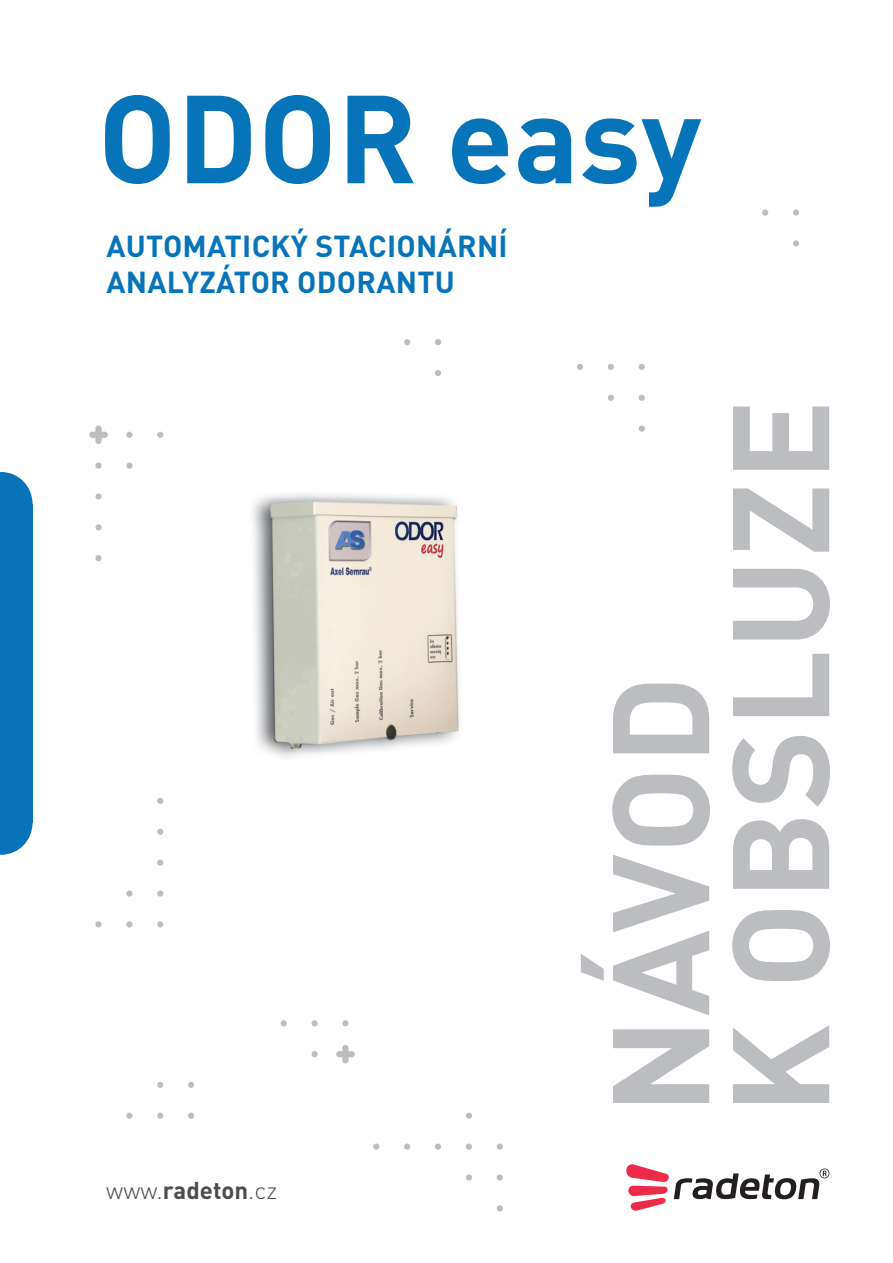
<style>
.page{position:relative;width:893px;height:1263px;background:#fff}
.page>*{position:absolute;margin:0;border:0;box-sizing:border-box;transform-origin:0 0}
.t1{font:700 135px/120px "DIN Pro";letter-spacing:.015em;color:#bcbdc0}
.t2{font:700 123px "DIN Pro";color:#0774b9}
.t3{font:700 30px/36px "DIN Pro";letter-spacing:.01em;color:#0774b9}
.t4{font:300 24px "DIN Pro";color:#4b4c4d}
.s1{font-weight:700}
</style>
<div class="page">
<svg style="left:626px;top:1164px;width:203px;height:47px"></svg>
<div style="left:0;top:504px;width:33px;height:319px;background:#0774b9"></div>
<svg style="left:0;top:472px;width:33px;height:32px"></svg>
<svg style="left:0;top:823px;width:33px;height:32px"></svg>
<div style="left:373px;top:1143px;width:6px;height:7px;background:#bcbdc0;border-radius:50%"></div>
<div style="left:404px;top:1143px;width:6px;height:7px;background:#bcbdc0;border-radius:50%"></div>
<div style="left:435px;top:1143px;width:6px;height:7px;background:#bcbdc0;border-radius:50%"></div>
<div style="left:466px;top:1143px;width:6px;height:7px;background:#bcbdc0;border-radius:50%"></div>
<div style="left:497px;top:1143px;width:6px;height:7px;background:#bcbdc0;border-radius:50%"></div>
<svg style="left:466px;top:1174px;width:6px;height:6px"></svg>
<svg style="left:466px;top:1113px;width:6px;height:6px"></svg>
<svg style="left:497px;top:1174px;width:6px;height:6px"></svg>
<svg style="left:497px;top:1205px;width:6px;height:6px"></svg>
<div style="left:95px;top:555px;width:7px;height:6px;background:#bcbdc0;border-radius:50%"></div>
<div style="left:95px;top:493px;width:7px;height:7px;background:#bcbdc0;border-radius:50%"></div>
<div style="left:95px;top:463px;width:7px;height:6px;background:#bcbdc0;border-radius:50%"></div>
<svg style="left:126px;top:463px;width:6px;height:6px"></svg>
<svg style="left:126px;top:432px;width:6px;height:6px"></svg>
<svg style="left:157px;top:432px;width:6px;height:6px"></svg>
<svg style="left:188px;top:1082px;width:6px;height:6px"></svg>
<svg style="left:188px;top:1113px;width:6px;height:6px"></svg>
<svg style="left:157px;top:1082px;width:6px;height:6px"></svg>
<svg style="left:157px;top:1113px;width:6px;height:6px"></svg>
<svg style="left:126px;top:1113px;width:6px;height:6px"></svg>
<svg style="left:577px;top:364px;width:6px;height:6px"></svg>
<svg style="left:608px;top:364px;width:6px;height:6px"></svg>
<svg style="left:639px;top:364px;width:6px;height:6px"></svg>
<svg style="left:608px;top:395px;width:6px;height:6px"></svg>
<svg style="left:639px;top:395px;width:6px;height:6px"></svg>
<div style="left:639px;top:425px;width:6px;height:7px;background:#bcbdc0;border-radius:50%"></div>
<svg style="left:404px;top:339px;width:6px;height:6px"></svg>
<svg style="left:435px;top:339px;width:6px;height:6px"></svg>
<svg style="left:435px;top:370px;width:6px;height:6px"></svg>
<div style="left:95px;top:524px;width:7px;height:6px;background:#bcbdc0;border-radius:50%"></div>
<svg style="left:157px;top:798px;width:6px;height:6px"></svg>
<div style="left:157px;top:859px;width:6px;height:7px;background:#bcbdc0;border-radius:50%"></div>
<svg style="left:157px;top:890px;width:6px;height:6px"></svg>
<svg style="left:157px;top:921px;width:6px;height:6px"></svg>
<svg style="left:126px;top:890px;width:6px;height:6px"></svg>
<svg style="left:126px;top:921px;width:6px;height:6px"></svg>
<div style="left:95px;top:921px;width:7px;height:6px;background:#bcbdc0;border-radius:50%"></div>
<svg style="left:342px;top:1020px;width:6px;height:6px"></svg>
<div style="left:311px;top:1051px;width:7px;height:6px;background:#bcbdc0;border-radius:50%"></div>
<div style="left:311px;top:1020px;width:7px;height:6px;background:#bcbdc0;border-radius:50%"></div>
<svg style="left:281px;top:1020px;width:6px;height:6px"></svg>
<svg style="left:157px;top:829px;width:6px;height:6px"></svg>
<svg style="left:793px;top:240px;width:6px;height:6px"></svg>
<div style="left:793px;top:209px;width:6px;height:7px;background:#bcbdc0;border-radius:50%"></div>
<div style="left:762px;top:209px;width:6px;height:7px;background:#bcbdc0;border-radius:50%"></div>
<svg style="left:336px;top:1045px;width:19px;height:18px"></svg>
<svg style="left:89px;top:425px;width:19px;height:19px"></svg>
<img style="left:252px;top:494px;width:188px;height:263px">
<img style="left:268px;top:498px;width:192px;height:254px">
<h2 class="t2" style="left:98px;top:95px;width:605px">ODOR easy</h2>
<p class="t3" style="left:106px;top:231px;width:403px">AUTOMATICKÝ STACIONÁRNÍ<br>ANALYZÁTOR ODORANTU</p>
<p class="t4" style="left:106px;top:1182px;width:172px">www.<span class="s1">radeton</span>.cz</p>
<h1 class="t1" style="left:613px;top:1114px;width:716px;rotate:-90deg">NÁVOD<br>K OBSLUZE</h1>
</div>
